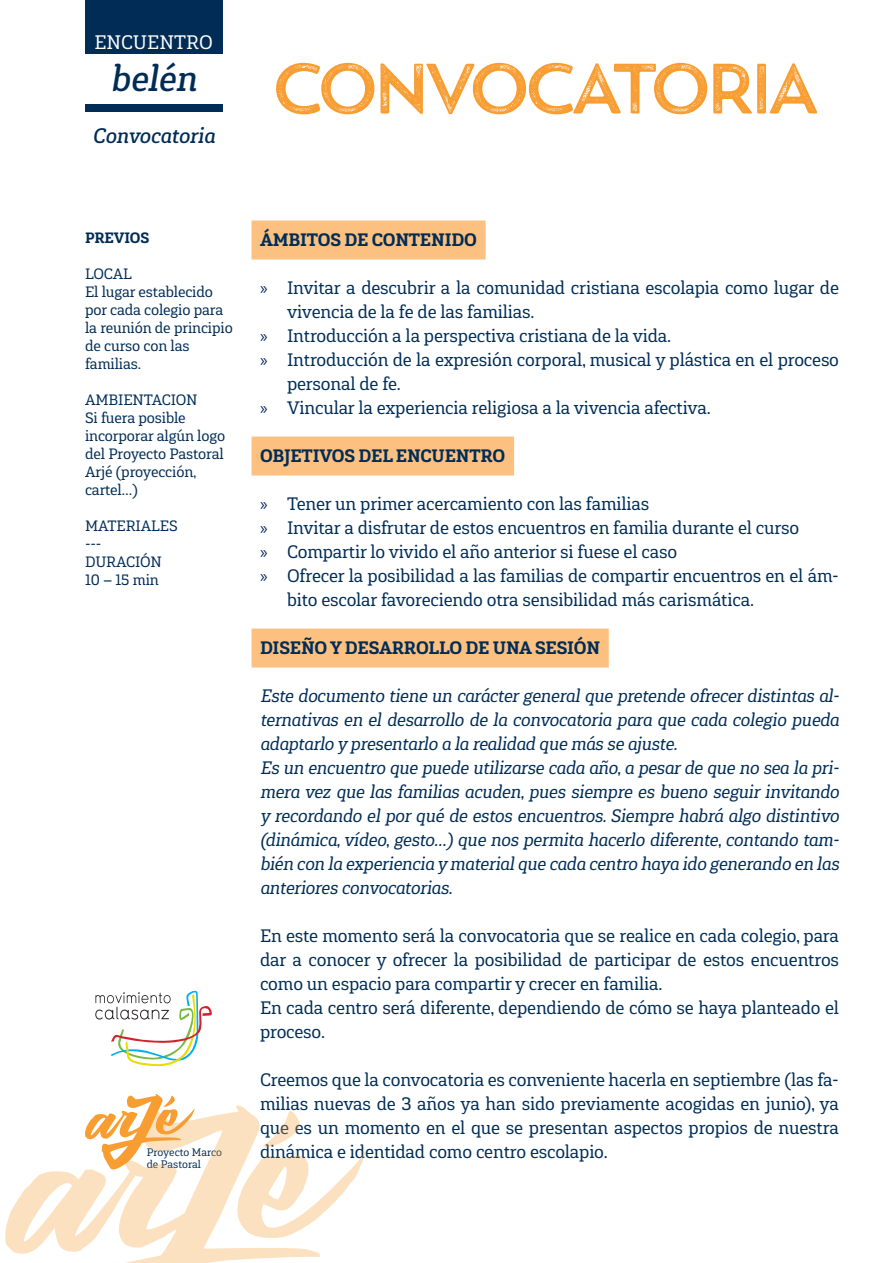
<style>
.page{position:relative;width:893px;height:1263px;background:#fff}
.page>*{position:absolute;margin:0;border:0;box-sizing:border-box;transform-origin:0 0}
.titulillo{font:70.8px "Trend Rough Sans One";letter-spacing:-.16em;color:#f89d31}
.t1{font:italic 500 36px "Gaspo Slab";color:#002c55}
.t2{font:italic 500 21px "Gaspo Slab";color:#002c55}
.t3{font:19.5px "Gaspo Slab";color:#fff}
.t4{font:18px/24px "Gaspo Slab";letter-spacing:-.01em;color:#002c55}
.t5{font:italic 18px/24px "Gaspo Slab";letter-spacing:-.01em;color:#002c55;text-align:justify}
.ladillo_especial{font:900 18px "Gaspo Slab";letter-spacing:-.01em;color:#002c55}
.nota_letaral{font:15px/18px "Gaspo Slab";letter-spacing:-.01em;color:#002c55}
.nota_lateral_negrita{font:900 15px "Gaspo Slab";letter-spacing:-.01em;color:#002c55}
.t6{font:10.8px "Gaspo Slab";color:#002c55}
.s1{font-family:"Myriad Pro"}
</style>
<div class="page">
<div style="left:252px;top:220px;width:234px;height:39px;background:#fcc180"></div>
<div style="left:252px;top:436px;width:262px;height:39px;background:#fcc180"></div>
<div style="left:252px;top:628px;width:357px;height:39px;background:#fcc180"></div>
<div style="left:85px;top:1px;width:137px;height:53px;background:#002c55"></div>
<div style="left:85px;top:104px;width:137px;height:8px;background:#002c55"></div>
<svg style="left:126px;top:1094px;width:49px;height:11px"></svg>
<svg style="left:5px;top:1105px;width:360px;height:158px"></svg>
<svg style="left:95px;top:990px;width:117px;height:76px"></svg>
<p class="t3" style="left:94px;top:30px;width:120px">ENCUENTRO</p>
<p class="t1" style="left:111px;top:55px;width:87px">belén</p>
<p class="t2" style="left:92px;top:122px;width:124px">Convocatoria</p>
<p class="titulillo" style="left:269px;top:43px;width:555px">CONVOCATORIA</p>
<p class="nota_lateral_negrita" style="left:85px;top:228px;width:66px">PREVIOS</p>
<p class="nota_letaral" style="left:85px;top:265px;width:49px">LOCAL</p>
<p class="nota_letaral" style="left:85px;top:283px;width:149px">El lugar establecido por cada colegio para la reunión de principio de curso con las familias.</p>
<p class="nota_letaral" style="left:85px;top:391px;width:114px">AMBIENTACION</p>
<p class="nota_letaral" style="left:85px;top:409px;width:142px">Si fuera posible incorporar algún logo del Proyecto Pastoral<br>Arjé (proyección, cartel…)</p>
<p class="nota_letaral" style="left:85px;top:517px;width:94px">MATERIALES</p>
<p class="nota_letaral" style="left:85px;top:535px;width:18px">---</p>
<p class="nota_letaral" style="left:85px;top:553px;width:78px">DURACIÓN</p>
<p class="nota_letaral" style="left:85px;top:571px;width:75px">10 – 15 min</p>
<p class="t6" style="left:147px;top:1145px;width:77px">Proyecto Marco</p>
<p class="t6" style="left:147px;top:1157px;width:56px">de Pastoral</p>
<p class="ladillo_especial" style="left:260px;top:228px;width:218px">ÁMBITOS DE CONTENIDO</p>
<p class="t4" style="left:287px;top:276px;width:553px;text-indent:-27px"><span class="s1">»</span> Invitar a descubrir a la comunidad cristiana escolapia como lugar de vivencia de la fe de las familias.</p>
<p class="t4" style="left:260px;top:324px;width:413px"><span class="s1">»</span> Introducción a la perspectiva cristiana de la vida.</p>
<p class="t4" style="left:287px;top:348px;width:553px;text-indent:-27px"><span class="s1">»</span> Introducción de la expresión corporal, musical y plástica en el proceso personal de fe.</p>
<p class="t4" style="left:260px;top:396px;width:452px"><span class="s1">»</span> Vincular la experiencia religiosa a la vivencia afectiva.</p>
<p class="ladillo_especial" style="left:260px;top:444px;width:247px">OBJETIVOS DEL ENCUENTRO</p>
<p class="t4" style="left:260px;top:492px;width:391px"><span class="s1">»</span> Tener un primer acercamiento con las familias</p>
<p class="t4" style="left:260px;top:516px;width:541px"><span class="s1">»</span> Invitar a disfrutar de estos encuentros en familia durante el curso</p>
<p class="t4" style="left:260px;top:540px;width:419px"><span class="s1">»</span> Compartir lo vivido el año anterior si fuese el caso</p>
<p class="t4" style="left:287px;top:564px;width:553px;text-indent:-27px"><span class="s1">»</span> Ofrecer la posibilidad a las familias de compartir encuentros en el ám&shy;bito escolar favoreciendo otra sensibilidad más carismática.</p>
<p class="ladillo_especial" style="left:260px;top:636px;width:342px">DISEÑO Y DESARROLLO DE UNA SESIÓN</p>
<p class="t5" style="left:260px;top:684px;width:580px">Este documento tiene un carácter general que pretende ofrecer distintas al&shy;ternativas en el desarrollo de la convocatoria para que cada colegio pueda adaptarlo y presentarlo a la realidad que más se ajuste.</p>
<p class="t5" style="left:260px;top:756px;width:580px">Es un encuentro que puede utilizarse cada año, a pesar de que no sea la pri&shy;mera vez que las familias acuden, pues siempre es bueno seguir invitando y recordando el por qué de estos encuentros. Siempre habrá algo distintivo (dinámica, vídeo, gesto…) que nos permita hacerlo diferente, contando tam&shy;bién con la experiencia y material que cada centro haya ido generando en las anteriores convocatorias.</p>
<p class="t4" style="left:260px;top:924px;width:580px;text-align:justify">En este momento será la convocatoria que se realice en cada colegio, para dar a conocer y ofrecer la posibilidad de participar de estos encuentros como un espacio para compartir y crecer en familia.</p>
<p class="t4" style="left:260px;top:996px;width:580px">En cada centro será diferente, dependiendo de cómo se haya planteado el proceso.</p>
<p class="t4" style="left:260px;top:1068px;width:580px;text-align:justify">Creemos que la convocatoria es conveniente hacerla en septiembre (las fa&shy;milias nuevas de 3 años ya han sido previamente acogidas en junio), ya que es un momento en el que se presentan aspectos propios de nuestra dinámica e identidad como centro escolapio.</p>
</div>
